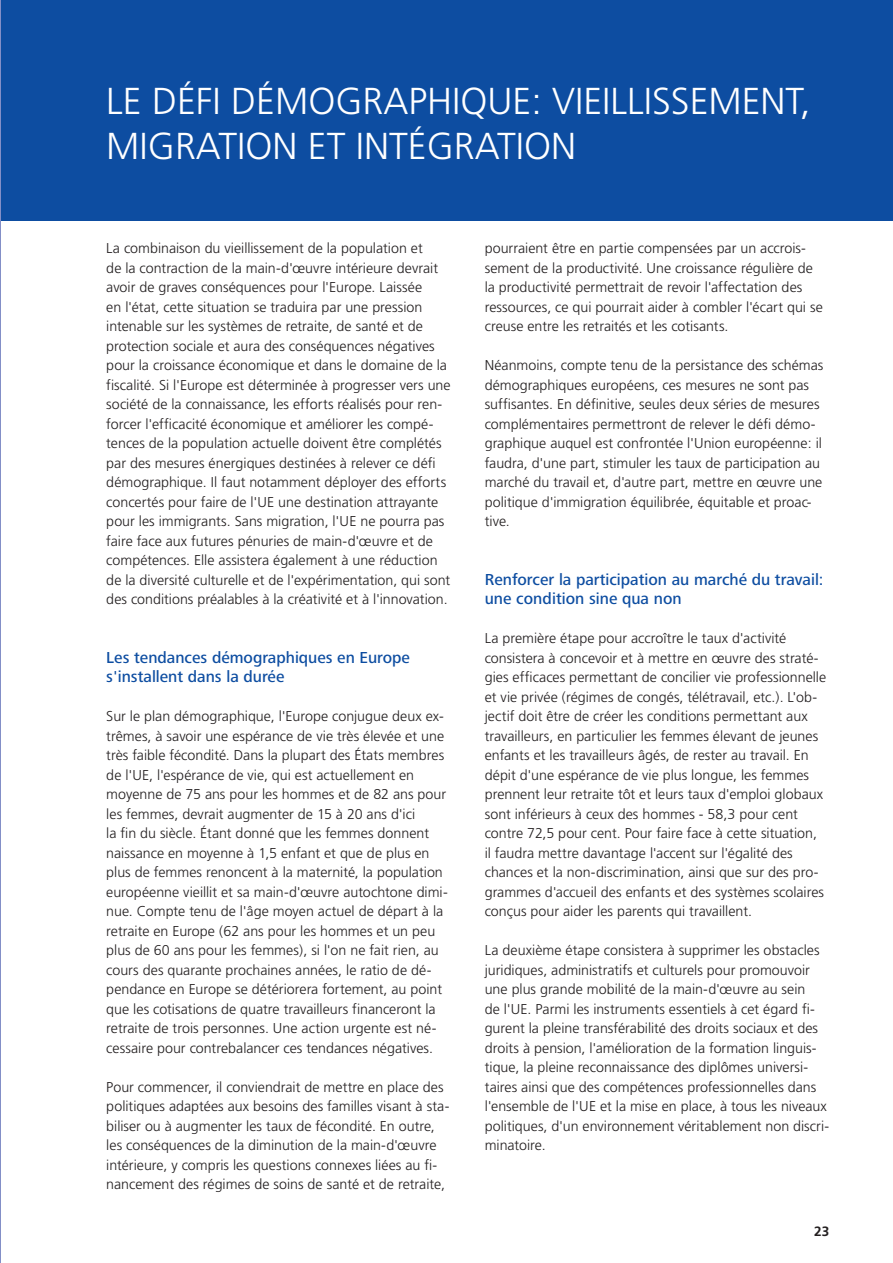
<style>
.page{position:relative;width:893px;height:1263px;background:#fff}
.page>*{position:absolute;margin:0;border:0;box-sizing:border-box;transform-origin:0 0}
.t1{font:300 37.5px/45px "Frutiger";color:#fff}
.t2{font:500 16.5px/19.5px "Frutiger Next Pro";color:#0d4da1}
.t3{font:300 14.25px/19.5px "Frutiger";color:#231f20}
.t4{font:700 13.5px "Frutiger";color:#231f20}
</style>
<div class="page">
<div style="left:0;top:0;width:893px;height:221px;background:#0d4da1"></div>
<h1 class="t1" style="left:106px;top:79px;width:706px">LE DÉFI DÉMOGRAPHIQUE: VIEILLISSEMENT,<br>MIGRATION ET INTÉGRATION</h1>
<p class="t3" style="left:106px;top:239px;width:346px">La combinaison du vieillissement de la population et<br>de la contraction de la main-d'œuvre intérieure devrait avoir de graves conséquences pour l'Europe. Laissée<br>en l'état, cette situation se traduira par une pression intenable sur les systèmes de retraite, de santé et de protection sociale et aura des conséquences négatives pour la croissance économique et dans le domaine de la fiscalité. Si l'Europe est déterminée à progresser vers une société de la connaissance, les efforts réalisés pour ren&shy;forcer l'efficacité économique et améliorer les compé&shy;tences de la population actuelle doivent être complétés par des mesures énergiques destinées à relever ce défi démographique. Il faut notamment déployer des efforts concertés pour faire de l'UE une destination attrayante pour les immigrants. Sans migration, l'UE ne pourra pas faire face aux futures pénuries de main‑d'œuvre et de compétences. Elle assistera également à une réduction de la diversité culturelle et de l'expérimentation, qui sont des conditions préalables à la créativité et à l'innovation.</p>
<p class="t2" style="left:106px;top:648px;width:305px">Les tendances démographiques en Europe s'installent dans la durée</p>
<p class="t3" style="left:106px;top:707px;width:343px">Sur le plan démographique, l'Europe conjugue deux ex&shy;trêmes, à savoir une espérance de vie très élevée et une très faible fécondité. Dans la plupart des États membres de l'UE, l'espérance de vie, qui est actuellement en moyenne de 75 ans pour les hommes et de 82 ans pour les femmes, devrait augmenter de 15 à 20 ans d'ici<br>la fin du siècle. Étant donné que les femmes donnent naissance en moyenne à 1,5 enfant et que de plus en plus de femmes renoncent à la maternité, la population européenne vieillit et sa main-d'œuvre autochtone dimi&shy;nue. Compte tenu de l'âge moyen actuel de départ à la retraite en Europe (62 ans pour les hommes et un peu plus de 60 ans pour les femmes), si l'on ne fait rien, au cours des quarante prochaines années, le ratio de dé&shy;pendance en Europe se détériorera fortement, au point que les cotisations de quatre travailleurs financeront la retraite de trois personnes. Une action urgente est né&shy;cessaire pour contrebalancer ces tendances négatives.</p>
<p class="t3" style="left:106px;top:1077px;width:345px">Pour commencer, il conviendrait de mettre en place des politiques adaptées aux besoins des familles visant à sta&shy;biliser ou à augmenter les taux de fécondité. En outre, les conséquences de la diminution de la main-d'œuvre intérieure, y compris les questions connexes liées au fi&shy;nancement des régimes de soins de santé et de retraite,</p>
<p class="t3" style="left:485px;top:239px;width:340px">pourraient être en partie compensées par un accrois&shy;sement de la productivité. Une croissance régulière de la productivité permettrait de revoir l'affectation des ressources, ce qui pourrait aider à combler l'écart qui se creuse entre les retraités et les cotisants.</p>
<p class="t3" style="left:485px;top:356px;width:340px">Néanmoins, compte tenu de la persistance des schémas démographiques européens, ces mesures ne sont pas suffisantes. En définitive, seules deux séries de mesures complémentaires permettront de relever le défi démo&shy;graphique auquel est confrontée l'Union européenne: il faudra, d'une part, stimuler les taux de participation au marché du travail et, d'autre part, mettre en œuvre une politique d'immigration équilibrée, équitable et proac&shy;tive.</p>
<p class="t2" style="left:485px;top:570px;width:340px">Renforcer la participation au marché du travail: une condition sine qua non</p>
<p class="t3" style="left:485px;top:629px;width:343px">La première étape pour accroître le taux d'activité consistera à concevoir et à mettre en œuvre des straté&shy;gies efficaces permettant de concilier vie professionnelle et vie privée (régimes de congés, télétravail, etc.). L'ob&shy;jectif doit être de créer les conditions permettant aux travailleurs, en particulier les femmes élevant de jeunes enfants et les travailleurs âgés, de rester au travail. En dépit d'une espérance de vie plus longue, les femmes prennent leur retraite tôt et leurs taux d'emploi globaux sont inférieurs à ceux des hommes - 58,3 pour cent contre 72,5 pour cent. Pour faire face à cette situation, il faudra mettre davantage l'accent sur l'égalité des chances et la non-discrimination, ainsi que sur des pro&shy;grammes d'accueil des enfants et des systèmes scolaires conçus pour aider les parents qui travaillent.</p>
<p class="t3" style="left:485px;top:941px;width:346px">La deuxième étape consistera à supprimer les obstacles juridiques, administratifs et culturels pour promouvoir une plus grande mobilité de la main‑d'œuvre au sein<br>de l'UE. Parmi les instruments essentiels à cet égard fi&shy;gurent la pleine transférabilité des droits sociaux et des droits à pension, l'amélioration de la formation linguis&shy;tique, la pleine reconnaissance des diplômes universi&shy;taires ainsi que des compétences professionnelles dans l'ensemble de l'UE et la mise en place, à tous les niveaux politiques, d'un environnement véritablement non discri&shy;minatoire.</p>
<p class="t4" style="left:814px;top:1223px;width:17px">23</p>
</div>
